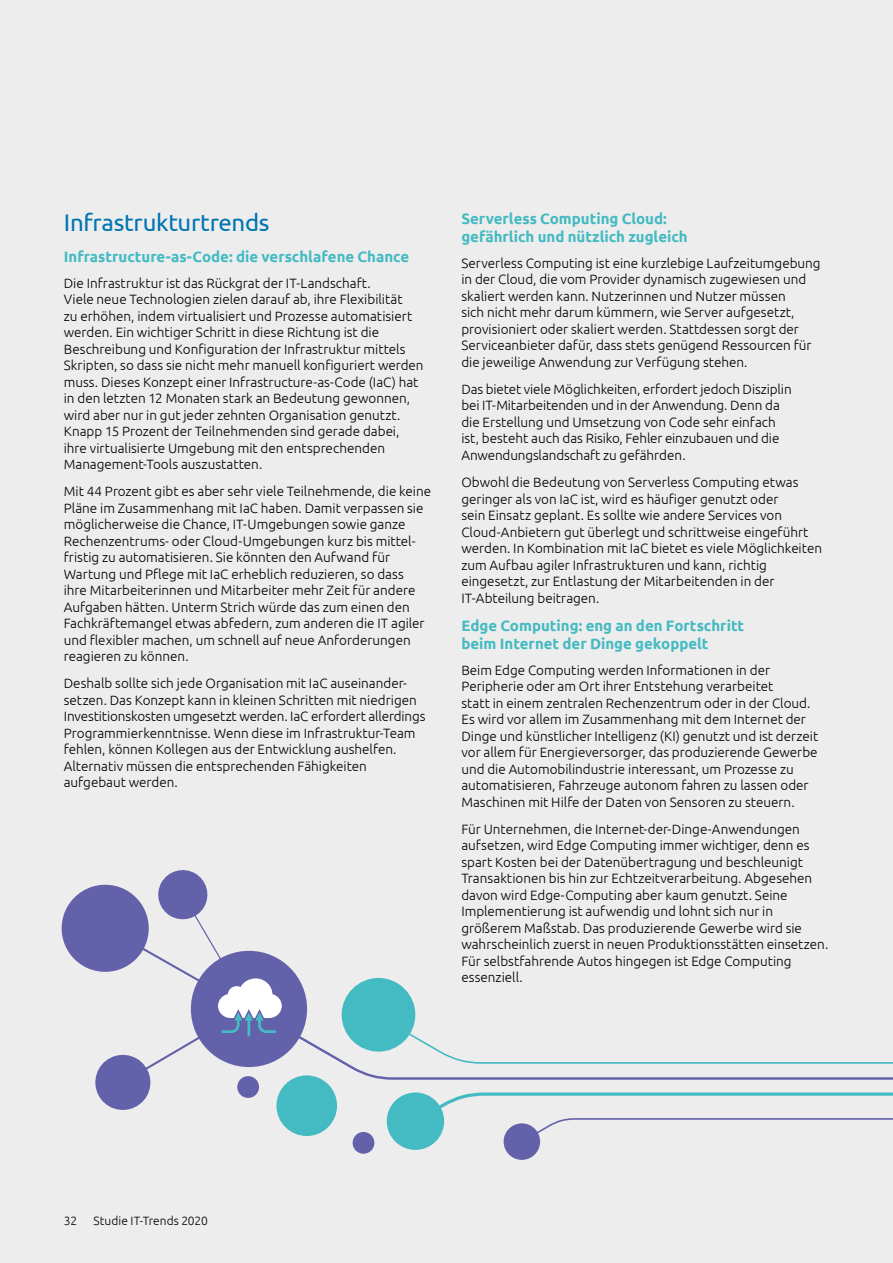
<style>
.page{position:relative;width:893px;height:1263px;background:#ededed}
.page>*{position:absolute;margin:0;border:0;box-sizing:border-box;transform-origin:0 0}
.t1{font:24px "Ubuntu";letter-spacing:-.01em;color:#0075b3}
.t2{font:700 15px/18px "Ubuntu";color:#44bac2}
.t3{font:300 13.5px/16.5px "Ubuntu";color:#000}
.t4{font:300 12px "Ubuntu";letter-spacing:.005em;color:#000}
</style>
<div class="page">
<svg style="left:282px;top:987px;width:611px;height:93px"></svg>
<svg style="left:351px;top:1000px;width:542px;height:64px"></svg>
<svg style="left:391px;top:1092px;width:502px;height:52px"></svg>
<div style="left:504px;top:1123px;width:36px;height:37px;background:#6361a9;border-radius:50%"></div>
<div style="left:191px;top:951px;width:116px;height:116px;background:#6361a9;border-radius:50%"></div>
<div style="left:353px;top:1132px;width:21px;height:22px;background:#6361a9;border-radius:50%"></div>
<div style="left:342px;top:978px;width:73px;height:73px;background:#44bac2;border-radius:50%"></div>
<div style="left:62px;top:885px;width:87px;height:87px;background:#6361a9;border-radius:50%"></div>
<div style="left:276px;top:1075px;width:61px;height:61px;background:#44bac2;border-radius:50%"></div>
<div style="left:387px;top:1092px;width:57px;height:58px;background:#44bac2;border-radius:50%"></div>
<svg style="left:91px;top:870px;width:191px;height:244px"></svg>
<h1 class="t1" style="left:64px;top:208px;width:207px">Infrastrukturtrends</h1>
<p class="t2" style="left:64px;top:247px;width:347px">Infrastructure-as-Code: die verschlafene Chance</p>
<p class="t3" style="left:64px;top:274px;width:361px">Die Infrastruktur ist das Rückgrat der IT-Landschaft.<br>Viele neue Technologien zielen darauf ab, ihre Flexibilität<br>zu erhöhen, indem virtualisiert und Prozesse automatisiert werden. Ein wichtiger Schritt in diese Richtung ist die Beschreibung und Konfiguration der Infrastruktur mittels Skripten, so dass sie nicht mehr manuell konfiguriert werden muss. Dieses Konzept einer Infrastructure-as-Code (IaC) hat in den letzten 12 Monaten stark an Bedeutung gewonnen, wird aber nur in gut jeder zehnten Organisation genutzt.<br>Knapp 15 Prozent der Teilnehmenden sind gerade dabei, ihre virtualisierte Umgebung mit den entsprechenden Management-Tools auszustatten.</p>
<p class="t3" style="left:64px;top:483px;width:369px">Mit 44 Prozent gibt es aber sehr viele Teilnehmende, die keine Pläne im Zusammenhang mit IaC haben. Damit verpassen sie möglicherweise die Chance, IT-Umgebungen sowie ganze Rechenzentrums- oder Cloud-Umgebungen kurz bis mittel&shy;fristig zu automatisieren. Sie könnten den Aufwand für Wartung und Pflege mit IaC erheblich reduzieren, so dass<br>ihre Mitarbeiterinnen und Mitarbeiter mehr Zeit für andere Aufgaben hätten. Unterm Strich würde das zum einen den Fachkräftemangel etwas abfedern, zum anderen die IT agiler und flexibler machen, um schnell auf neue Anforderungen reagieren zu können.</p>
<p class="t3" style="left:64px;top:675px;width:363px">Deshalb sollte sich jede Organisation mit IaC auseinander&shy;setzen. Das Konzept kann in kleinen Schritten mit niedrigen Investitionskosten umgesetzt werden. IaC erfordert allerdings Programmierkenntnisse. Wenn diese im Infrastruktur-Team fehlen, können Kollegen aus der Entwicklung aushelfen.<br>Alternativ müssen die entsprechenden Fähigkeiten aufgebaut werden.</p>
<p class="t2" style="left:461px;top:210px;width:228px">Serverless Computing Cloud: gefährlich und nützlich zugleich</p>
<p class="t3" style="left:461px;top:254px;width:361px">Serverless Computing ist eine kurzlebige Laufzeitumgebung in der Cloud, die vom Provider dynamisch zugewiesen und skaliert werden kann. Nutzerinnen und Nutzer müssen<br>sich nicht mehr darum kümmern, wie Server aufgesetzt, provisioniert oder skaliert werden. Stattdessen sorgt der Serviceanbieter dafür, dass stets genügend Ressourcen für die jeweilige Anwendung zur Verfügung stehen.</p>
<p class="t3" style="left:461px;top:380px;width:332px">Das bietet viele Möglichkeiten, erfordert jedoch Disziplin bei IT-Mitarbeitenden und in der Anwendung. Denn da die Erstellung und Umsetzung von Code sehr einfach ist, besteht auch das Risiko, Fehler einzubauen und die Anwendungslandschaft zu gefährden.</p>
<p class="t3" style="left:461px;top:474px;width:362px">Obwohl die Bedeutung von Serverless Computing etwas geringer als von IaC ist, wird es häufiger genutzt oder<br>sein Einsatz geplant. Es sollte wie andere Services von Cloud-Anbietern gut überlegt und schrittweise eingeführt werden. In Kombination mit IaC bietet es viele Möglichkeiten zum Aufbau agiler Infrastrukturen und kann, richtig eingesetzt, zur Entlastung der Mitarbeitenden in der IT-Abteilung beitragen.</p>
<p class="t2" style="left:461px;top:617px;width:284px">Edge Computing: eng an den Fortschritt beim Internet der Dinge gekoppelt</p>
<p class="t3" style="left:461px;top:661px;width:358px">Beim Edge Computing werden Informationen in der Peripherie oder am Ort ihrer Entstehung verarbeitet<br>statt in einem zentralen Rechenzentrum oder in der Cloud.<br>Es wird vor allem im Zusammenhang mit dem Internet der Dinge und künstlicher Intelligenz (KI) genutzt und ist derzeit vor allem für Energieversorger, das produzierende Gewerbe und die Automobilindustrie interessant, um Prozesse zu automatisieren, Fahrzeuge autonom fahren zu lassen oder Maschinen mit Hilfe der Daten von Sensoren zu steuern.</p>
<p class="t3" style="left:461px;top:820px;width:368px">Für Unternehmen, die Internet-der-Dinge-Anwendungen aufsetzen, wird Edge Computing immer wichtiger, denn es spart Kosten bei der Datenübertragung und beschleunigt Transaktionen bis hin zur Echtzeitverarbeitung. Abgesehen davon wird Edge-Computing aber kaum genutzt. Seine Implementierung ist aufwendig und lohnt sich nur in größerem Maßstab. Das produzierende Gewerbe wird sie wahrscheinlich zuerst in neuen Produktionsstätten einsetzen.<br>Für selbstfahrende Autos hingegen ist Edge Computing essenziell.</p>
<p class="t4" style="left:64px;top:1213px;width:15px">32</p>
<p class="t4" style="left:94px;top:1213px;width:116px">Studie IT-Trends 2020</p>
</div>
